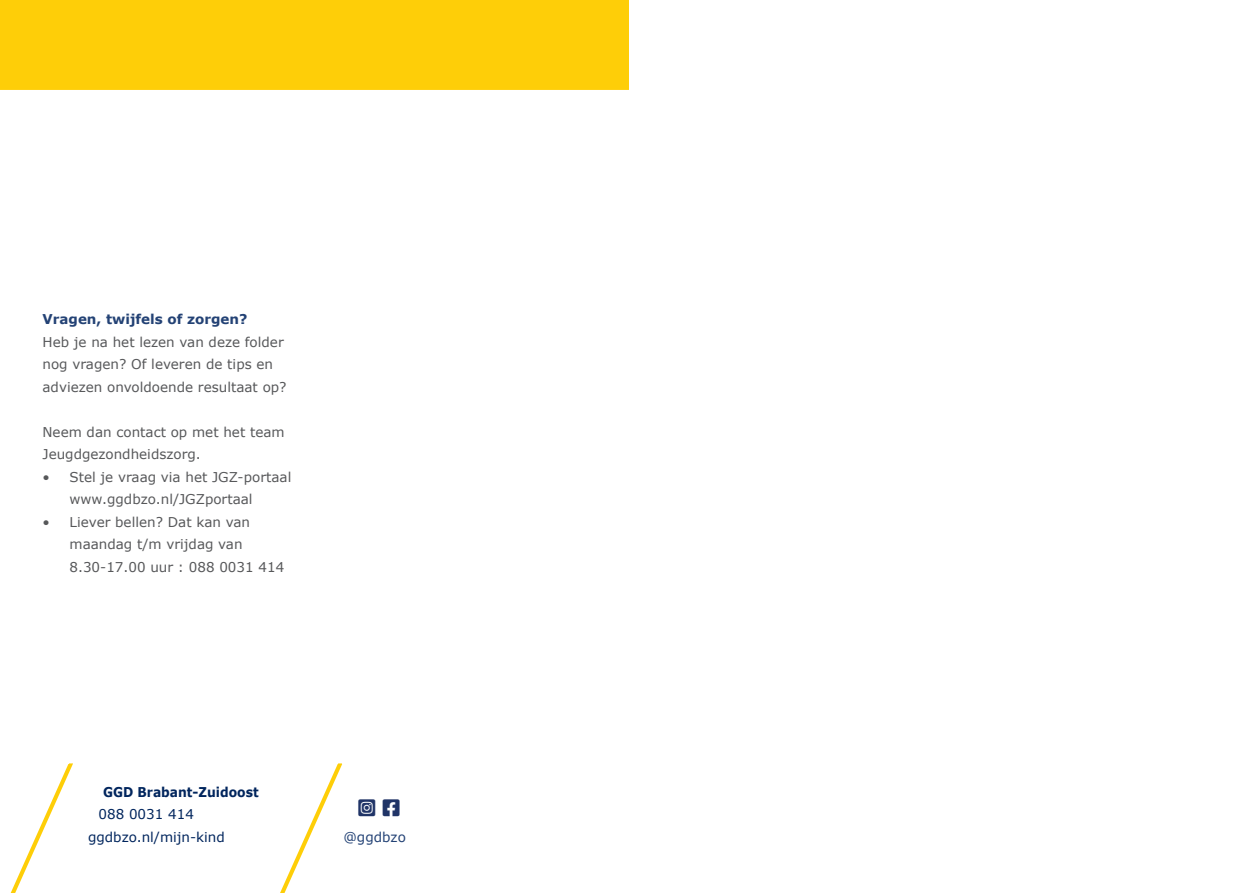
<style>
.page{position:relative;width:1259px;height:893px;background:#fff}
.page>*{position:absolute;margin:0;border:0;box-sizing:border-box;transform-origin:0 0}
.body{font:13.5px/22.5px "Verdana";color:#57585a}
.basis{font:13.5px "Verdana";color:#00255d}
.body-2{font:700 13.5px "Verdana";color:#234275}
.kopjes{font:700 13.5px "Verdana";color:#00255d;scale:.91 1}
.basis-2{font:13.5px "Verdana";color:#234275}
</style>
<div class="page">
<svg style="left:10px;top:763px;width:63px;height:130px"></svg>
<div style="left:0;top:0;width:629px;height:90px;background:#fece08"></div>
<svg style="left:280px;top:763px;width:63px;height:130px"></svg>
<p class="body-2" style="left:43px;top:310px;width:206px">Vragen, twijfels of zorgen?</p>
<p class="body" style="left:43px;top:331px;width:246px">Heb je na het lezen van deze folder nog vragen? Of leveren de tips en adviezen onvoldoende resultaat op?</p>
<p class="body" style="left:43px;top:421px;width:244px">Neem dan contact op met het team<br>Jeugdgezondheidszorg.</p>
<p class="body" style="left:70px;top:466px;width:223px;text-indent:-27px">• Stel je vraag via het JGZ-portaal www.ggdbzo.nl/JGZportaal</p>
<p class="body" style="left:70px;top:511px;width:216px;text-indent:-27px">• Liever bellen? Dat kan van maandag t/m vrijdag van<br>8.30-17.00 uur : 088 0031 414</p>
<p class="kopjes" style="left:103px;top:783px;width:172px">GGD Brabant-Zuidoost</p>
<p class="basis" style="left:99px;top:806px;width:97px">088 0031 414</p>
<p class="basis" style="left:88px;top:828px;width:138px">ggdbzo.nl/mijn-kind</p>
<p class="basis-2" style="left:343px;top:828px;width:64px">@ggdbzo</p>
</div>
